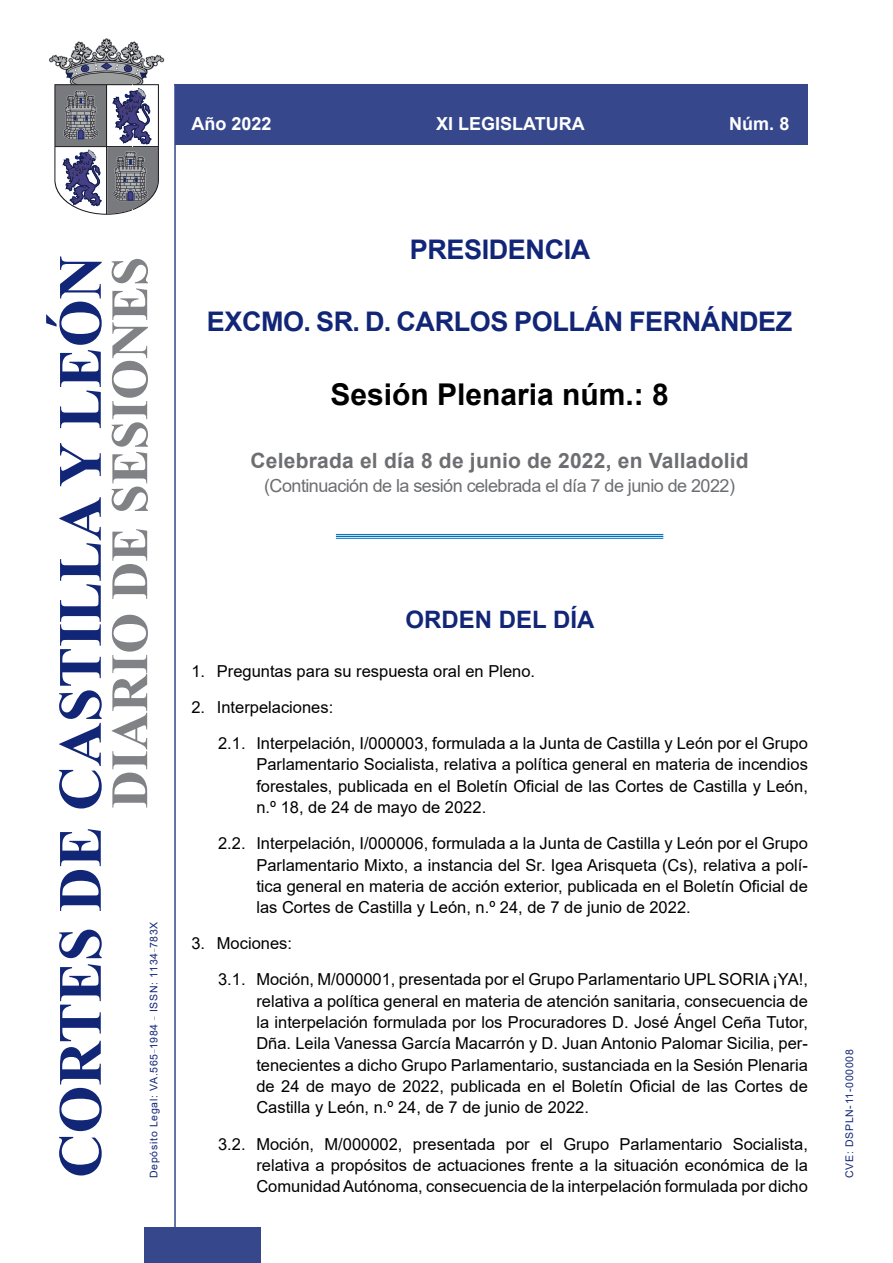
<style>
.page{position:relative;width:893px;height:1263px;background:#fff}
.page>*{position:absolute;margin:0;border:0;box-sizing:border-box;transform-origin:0 0}
.Sesion{font:700 30px "Arial";color:#000}
.PresidentePleno{font:700 27px "Arial";letter-spacing:-.015em;color:#122678}
.OrdenDiaTitulo{font:700 24px "Arial";color:#122678}
.CelebracionConContin{font:700 21px "Arial";letter-spacing:.01em;color:#6d6e71}
.ContinuacionCelebrac{font:18px "Arial";letter-spacing:-.03em;color:#6d6e71}
.Numero{font:700 18px "Arial";color:#fff}
.OrdenDiaSubPunto{font:16.5px/21.3px "Arial";color:#000;text-align:justify}
.OrdenDiaPUnto{font:16.5px "Arial";color:#000}
.t1{font:10.5px "Arial";letter-spacing:.065em;color:#122678}
</style>
<div class="page">
<hr style="left:174px;top:84px;width:2px;height:1179px;background:#36478c">
<div style="left:144px;top:1227px;width:117px;height:36px;background:#36478c"></div>
<hr style="left:174px;top:84px;width:634px;height:1px;background:#36478c">
<div style="left:175px;top:85px;width:633px;height:60px;background:#36478c"></div>
<svg style="left:49px;top:38px;width:115px;height:177px"></svg>
<hr style="left:336px;top:534px;width:327px;height:1px;background:#0072bc">
<hr style="left:336px;top:536px;width:327px;height:1px;background:#0072bc">
<hr style="left:336px;top:538px;width:327px;height:1px;background:#0072bc">
<svg style="left:46px;top:256px;width:56px;height:919px"></svg>
<svg style="left:112px;top:259px;width:36px;height:549px"></svg>
<p class="Numero" style="left:191px;top:111px;width:82px">Año 2022</p>
<p class="Numero" style="left:436px;top:111px;width:150px">XI LEGISLATURA</p>
<p class="Numero" style="left:729px;top:111px;width:62px">Núm. 8</p>
<p class="PresidentePleno" style="left:410px;top:230px;width:182px">PRESIDENCIA</p>
<p class="PresidentePleno" style="left:207px;top:302px;width:587px">EXCMO. SR. D. CARLOS POLLÁN FERNÁNDEZ</p>
<p class="Sesion" style="left:330px;top:373px;width:340px">Sesión Plenaria núm.: 8</p>
<p class="CelebracionConContin" style="left:251px;top:446px;width:500px">Celebrada el día 8 de junio de 2022, en Valladolid</p>
<p class="ContinuacionCelebrac" style="left:264px;top:473px;width:472px">(Continuación de la sesión celebrada el día 7 de junio de 2022)</p>
<p class="t1" style="left:146px;top:1178px;width:258px;rotate:-90deg">Depósito Legal: VA.565<sup>_</sup>1984 <sup>_</sup> ISSN: 1134<sup>_</sup>783X</p>
<p class="OrdenDiaTitulo" style="left:406px;top:602px;width:190px">ORDEN DEL DÍA</p>
<p class="OrdenDiaPUnto" style="left:191px;top:659px;width:345px">1. Preguntas para su respuesta oral en Pleno.</p>
<p class="OrdenDiaPUnto" style="left:191px;top:695px;width:143px">2. Interpelaciones:</p>
<p class="OrdenDiaSubPunto" style="left:256px;top:732px;width:553px;text-indent:-38px">2.1. Interpelación, I/000003, formulada a la Junta de Castilla y León por el Grupo Parlamentario Socialista, relativa a política general en materia de incendios forestales, publicada en el Boletín Oficial de las Cortes de Castilla y León, n.º 18, de 24 de mayo de 2022.</p>
<p class="OrdenDiaSubPunto" style="left:256px;top:833px;width:553px;text-indent:-38px">2.2. Interpelación, I/000006, formulada a la Junta de Castilla y León por el Grupo Parlamentario Mixto, a instancia del Sr. Igea Arisqueta (Cs), relativa a polí&shy;tica general en materia de acción exterior, publicada en el Boletín Oficial de las Cortes de Castilla y León, n.º 24, de 7 de junio de 2022.</p>
<p class="OrdenDiaPUnto" style="left:191px;top:932px;width:102px">3. Mociones:</p>
<p class="OrdenDiaSubPunto" style="left:256px;top:969px;width:553px;text-indent:-38px">3.1. Moción, M/000001, presentada por el Grupo Parlamentario UPL SORIA ¡YA!, relativa a política general en materia de atención sanitaria, consecuencia de la interpelación formulada por los Procuradores D. José Ángel Ceña Tutor, Dña. Leila Vanessa García Macarrón y D. Juan Antonio Palomar Sicilia, per&shy;tenecientes a dicho Grupo Parlamentario, sustanciada en la Sesión Plenaria de 24 de mayo de 2022, publicada en el Boletín Oficial de las Cortes de Castilla y León, n.º 24, de 7 de junio de 2022.</p>
<p class="OrdenDiaSubPunto" style="left:256px;top:1133px;width:553px;text-indent:-38px">3.2. Moción, M/000002, presentada por el Grupo Parlamentario Socialista, relativa a propósitos de actuaciones frente a la situación económica de la Comunidad Autónoma, consecuencia de la interpelación formulada por dicho</p>
<p class="t1" style="left:842px;top:1178px;width:130px;rotate:-90deg">CVE: DSPLN-11-000008</p>
</div>
